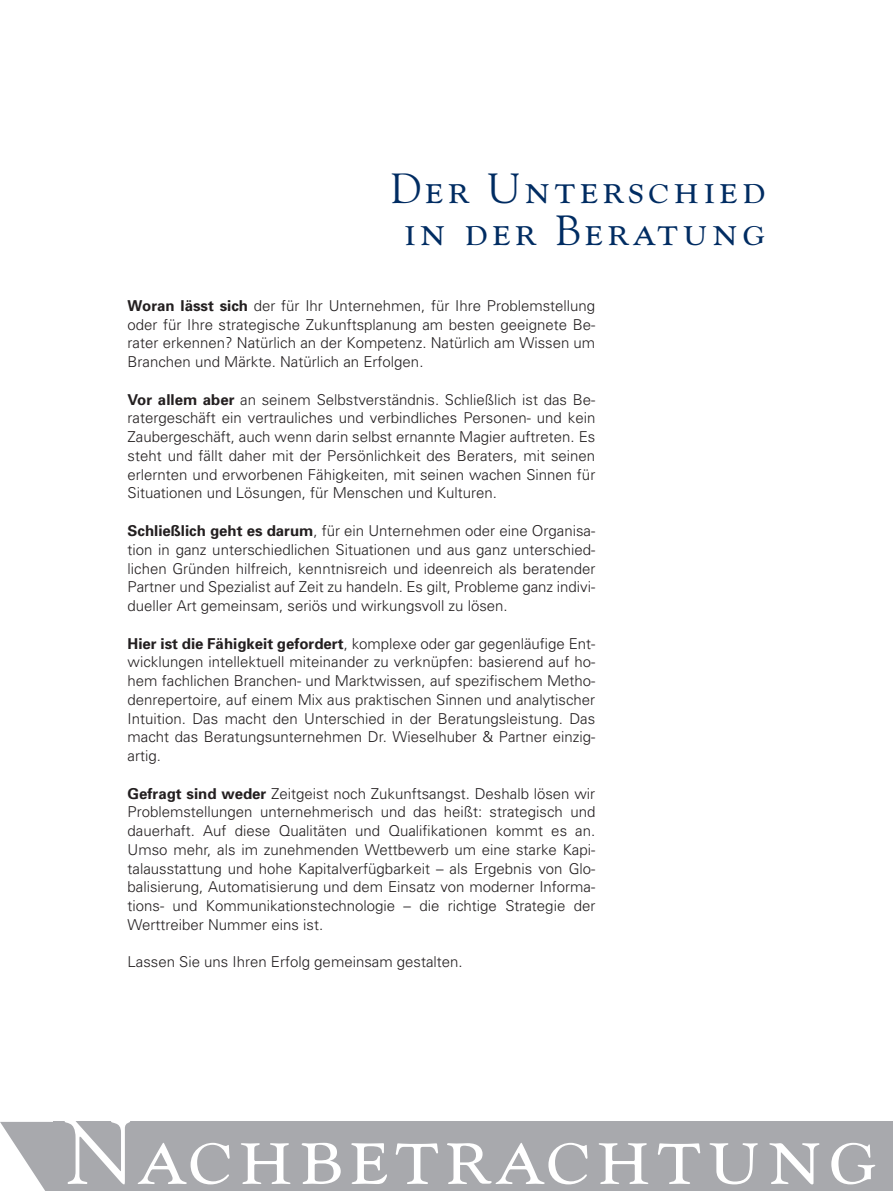
<style>
.page{position:relative;width:893px;height:1191px;background:#fff}
.page>*{position:absolute;margin:0;border:0;box-sizing:border-box;transform-origin:0 0}
.t1{font:90px "Goudy SC";letter-spacing:.06em;color:#fff}
.t2{font:42px/42px "Goudy SC";letter-spacing:.1em;color:#002c62;text-align:center}
.t3{font:300 15px/18.8px "Univers";color:#231f20;text-align:justify}
.s1{font-weight:700}
</style>
<div class="page">
<svg style="left:0;top:1121px;width:53px;height:70px"></svg>
<div style="left:53px;top:1121px;width:840px;height:70px;background:#a8a9ad"></div>
<h2 class="t2" style="left:390px;top:167px;width:376px">Der Unterschied in der Beratung</h2>
<p class="t3" style="left:128px;top:296px;width:469px"><span class="s1">Woran lässt sich</span> der für Ihr Unternehmen, für Ihre Problemstellung oder für Ihre strategische Zukunftsplanung am besten geeignete Be&shy;rater erkennen? Natürlich an der Kompetenz. Natürlich am Wissen um Branchen und Märkte. Natürlich an Erfolgen.</p>
<p class="t3" style="left:128px;top:390px;width:469px"><span class="s1">Vor allem aber</span> an seinem Selbstverständnis. Schließlich ist das Be&shy;ratergeschäft ein vertrauliches und verbindliches Personen- und kein Zaubergeschäft, auch wenn darin selbst ernannte Magier auftreten. Es steht und fällt daher mit der Persönlichkeit des Beraters, mit seinen erlernten und erworbenen Fähigkeiten, mit seinen wachen Sinnen für Situationen und Lösungen, für Menschen und Kulturen.</p>
<p class="t3" style="left:128px;top:521px;width:469px"><span class="s1">Schließlich geht es darum</span>, für ein Unternehmen oder eine Organisa&shy;tion in ganz unterschiedlichen Situationen und aus ganz unterschied&shy;lichen Gründen hilfreich, kenntnisreich und ideenreich als beratender Partner und Spezialist auf Zeit zu handeln. Es gilt, Probleme ganz indivi&shy;dueller Art gemeinsam, seriös und wirkungsvoll zu lösen.</p>
<p class="t3" style="left:128px;top:634px;width:469px"><span class="s1">Hier ist die Fähigkeit gefordert</span>, komplexe oder gar gegenläufige Ent&shy;wicklungen intellektuell miteinander zu verknüpfen: basierend auf ho&shy;hem fachlichen Branchen- und Marktwissen, auf spezifischem Metho&shy;denrepertoire, auf einem Mix aus praktischen Sinnen und analytischer Intuition. Das macht den Unterschied in der Beratungsleistung. Das macht das Beratungsunternehmen Dr. Wieselhuber &amp; Partner einzig&shy;artig.</p>
<p class="t3" style="left:128px;top:784px;width:469px"><span class="s1">Gefragt sind weder</span> Zeitgeist noch Zukunftsangst. Deshalb lösen wir Problemstellungen unternehmerisch und das heißt: strategisch und dauerhaft. Auf diese Qualitäten und Qualifikationen kommt es an.<br>Umso mehr, als im zunehmenden Wettbewerb um eine starke Kapi&shy;talausstattung und hohe Kapitalverfügbarkeit – als Ergebnis von Glo&shy;balisierung, Automatisierung und dem Einsatz von moderner Informa&shy;tions- und Kommunikationstechnologie – die richtige Strategie der Werttreiber Nummer eins ist.</p>
<p class="t3" style="left:128px;top:952px;width:337px">Lassen Sie uns Ihren Erfolg gemeinsam gestalten.</p>
<h1 class="t1" style="left:65px;top:1099px;width:814px">Nachbetrachtung</h1>
</div>
